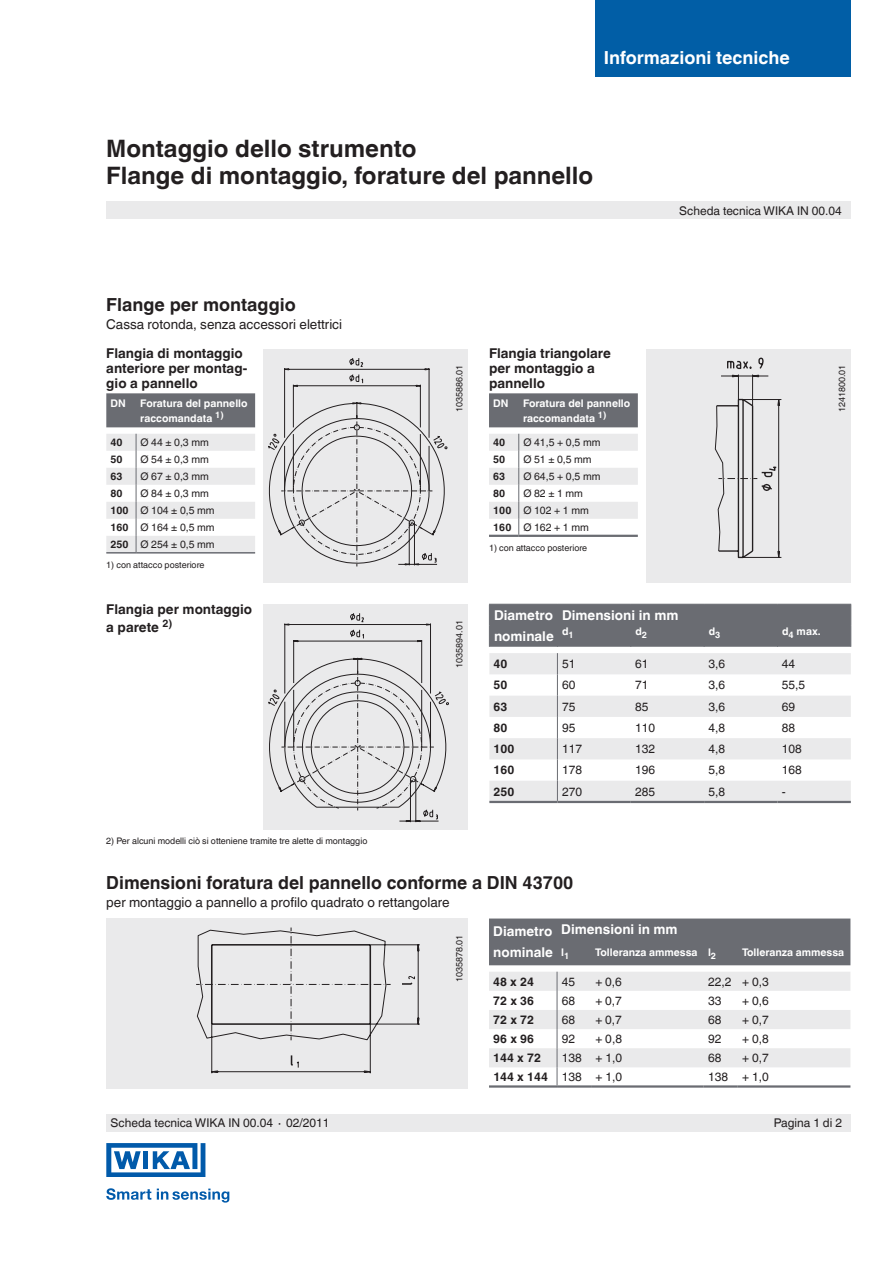
<style>
.page{position:relative;width:893px;height:1263px;background:#fff}
.page>*{position:absolute;margin:0;border:0;box-sizing:border-box;transform-origin:0 0}
.t1{font:700 24px/27px "Helvetica World";color:#231f20}
.t2{font:700 18px "Helvetica World";color:#231f20}
.t3{font:700 18px "Helvetica World";color:#fff}
.t4{font:700 13.5px/15px "Helvetica World";color:#231f20}
.t5{font:13.5px "Helvetica World";color:#231f20}
.t6{font:700 13.5px/21px "Helvetica World";color:#fff}
.t7{font:12px "Helvetica World";color:#231f20}
.t8{font:700 12px "Helvetica World";color:#231f20}
.t9{font:10.5px/17px "Helvetica World";color:#231f20}
.t10{font:700 10.5px/15px "Helvetica World";color:#fff}
.t11{font:700 10.5px "Helvetica World";color:#231f20}
.t12{font:9px "Helvetica World";color:#231f20}
.s1{font-weight:700}
.s2{font-weight:400}
</style>
<div class="page">
<div style="left:106px;top:202px;width:744px;height:17px;background:#eaeaeb"></div>
<div style="left:106px;top:1114px;width:744px;height:17px;background:#eaeaeb"></div>
<div style="left:264px;top:349px;width:204px;height:234px;background:#eaeaeb"></div>
<div style="left:264px;top:604px;width:204px;height:225px;background:#eaeaeb"></div>
<div style="left:106px;top:918px;width:362px;height:171px;background:#eaeaeb"></div>
<div style="left:646px;top:349px;width:204px;height:234px;background:#eaeaeb"></div>
<svg style="left:268px;top:358px;width:180px;height:209px"></svg>
<svg style="left:715px;top:357px;width:67px;height:202px"></svg>
<svg style="left:268px;top:613px;width:181px;height:209px"></svg>
<svg style="left:196px;top:927px;width:224px;height:147px"></svg>
<svg style="left:106px;top:1188px;width:45px;height:12px"></svg>
<svg style="left:157px;top:1188px;width:72px;height:14px"></svg>
<svg style="left:106px;top:1143px;width:99px;height:34px"></svg>
<div style="left:595px;top:0;width:255px;height:77px;background:#015ea6"></div>
<div style="left:106px;top:393px;width:149px;height:34px;background:#6a6c72"></div>
<hr style="left:106px;top:552px;width:30px;height:2px;background:#6a6c72">
<hr style="left:136px;top:552px;width:119px;height:2px;background:#6a6c72">
<svg style="left:106px;top:434px;width:149px;height:119px"></svg>
<div style="left:489px;top:393px;width:149px;height:34px;background:#6a6c72"></div>
<hr style="left:489px;top:535px;width:30px;height:2px;background:#6a6c72">
<hr style="left:519px;top:535px;width:119px;height:2px;background:#6a6c72">
<svg style="left:489px;top:434px;width:149px;height:101px"></svg>
<svg style="left:489px;top:653px;width:362px;height:148px;fill:#eaeaeb"></svg>
<svg style="left:557px;top:653px;width:1px;height:148px"></svg>
<hr style="left:489px;top:801px;width:68px;height:2px;background:#6a6c72">
<hr style="left:557px;top:801px;width:74px;height:2px;background:#6a6c72">
<hr style="left:631px;top:801px;width:73px;height:2px;background:#6a6c72">
<hr style="left:704px;top:801px;width:73px;height:2px;background:#6a6c72">
<hr style="left:777px;top:801px;width:74px;height:2px;background:#6a6c72">
<div style="left:489px;top:604px;width:362px;height:43px;background:#6a6c72"></div>
<div style="left:489px;top:918px;width:361px;height:47px;background:#6a6c72"></div>
<svg style="left:489px;top:972px;width:361px;height:113px"></svg>
<hr style="left:489px;top:1085px;width:68px;height:3px;background:#6a6c72">
<hr style="left:557px;top:1085px;width:34px;height:3px;background:#6a6c72">
<hr style="left:591px;top:1085px;width:113px;height:3px;background:#6a6c72">
<hr style="left:704px;top:1085px;width:34px;height:3px;background:#6a6c72">
<hr style="left:738px;top:1085px;width:112px;height:3px;background:#6a6c72">
<h2 class="t3" style="left:604px;top:47px;width:188px">Informazioni tecniche</h2>
<h1 class="t1" style="left:106px;top:135px;width:489px">Montaggio dello strumento<br>Flange di montaggio, forature del pannello</h1>
<p class="t7" style="left:679px;top:204px;width:164px">Scheda tecnica WIKA IN 00.04</p>
<h2 class="t2" style="left:106px;top:294px;width:191px">Flange per montaggio</h2>
<p class="t5" style="left:106px;top:316px;width:237px">Cassa rotonda, senza accessori elettrici</p>
<p class="t4" style="left:106px;top:346px;width:142px">Flangia di montaggio anteriore per montag&shy;gio a pannello</p>
<p class="t4" style="left:489px;top:346px;width:123px">Flangia triangolare per montaggio a pannello</p>
<p class="t12" style="left:454px;top:412px;width:49px;rotate:-90deg">1035886.01</p>
<p class="t12" style="left:837px;top:412px;width:49px;rotate:-90deg">1241800.01</p>
<p class="t10" style="left:111px;top:396px;width:17px">DN</p>
<p class="t10" style="left:140px;top:396px;width:109px">Foratura del pannello raccomandata <sup>1)</sup></p>
<p class="t11" style="left:111px;top:436px;width:14px">40</p>
<p class="t9" style="left:141px;top:434px;width:70px">Ø 44 ± 0,3 mm</p>
<p class="t11" style="left:111px;top:453px;width:14px">50</p>
<p class="t9" style="left:141px;top:451px;width:70px">Ø 54 ± 0,3 mm</p>
<p class="t11" style="left:111px;top:470px;width:14px">63</p>
<p class="t9" style="left:141px;top:468px;width:70px">Ø 67 ± 0,3 mm</p>
<p class="t11" style="left:111px;top:487px;width:14px">80</p>
<p class="t10" style="left:493px;top:396px;width:17px">DN</p>
<p class="t10" style="left:523px;top:396px;width:109px">Foratura del pannello raccomandata <sup>1)</sup></p>
<p class="t11" style="left:493px;top:436px;width:14px">40</p>
<p class="t9" style="left:523px;top:434px;width:79px">Ø 41,5 + 0,5 mm</p>
<p class="t11" style="left:493px;top:453px;width:14px">50</p>
<p class="t9" style="left:523px;top:451px;width:70px">Ø 51 ± 0,5 mm</p>
<p class="t11" style="left:493px;top:470px;width:14px">63</p>
<p class="t9" style="left:523px;top:468px;width:79px">Ø 64,5 + 0,5 mm</p>
<p class="t11" style="left:493px;top:487px;width:14px">80</p>
<p class="t9" style="left:111px;top:485px;width:106px;text-indent:30px">Ø 84 ± 0,3 mm<br><span class="s1">100</span> Ø 104 ± 0,5 mm<br><span class="s1">160</span> Ø 164 ± 0,5 mm<br><span class="s1">250</span> Ø 254 ± 0,5 mm</p>
<p class="t12" style="left:106px;top:559px;width:100px">1) con attacco posteriore</p>
<p class="t9" style="left:493px;top:485px;width:97px;text-indent:30px">Ø 82 ± 1 mm<br><span class="s1">100</span> Ø 102 + 1 mm<br><span class="s1">160</span> Ø 162 + 1 mm</p>
<p class="t12" style="left:489px;top:542px;width:100px">1) con attacco posteriore</p>
<p class="t4" style="left:106px;top:600px;width:147px;line-height:18px">Flangia per montaggio a parete <sup>2)</sup></p>
<p class="t12" style="left:454px;top:668px;width:49px;rotate:-90deg">1035894.01</p>
<p class="t6" style="left:494px;top:605px;width:61px">Diametro nominale</p>
<p class="t6" style="left:562px;top:604px;width:118px">Dimensioni in mm</p>
<p class="t10" style="left:562px;top:624px;width:13px">d<sub>1</sub></p>
<p class="t10" style="left:635px;top:624px;width:13px">d<sub>2</sub></p>
<p class="t10" style="left:709px;top:624px;width:13px">d<sub>3</sub></p>
<p class="t10" style="left:782px;top:624px;width:40px">d<sub>4</sub> max.</p>
<p class="t8" style="left:494px;top:657px;width:15px">40</p>
<p class="t7" style="left:562px;top:657px;width:15px">51</p>
<p class="t7" style="left:635px;top:657px;width:15px">61</p>
<p class="t7" style="left:708px;top:657px;width:18px">3,6</p>
<p class="t7" style="left:782px;top:657px;width:15px">44</p>
<p class="t8" style="left:494px;top:678px;width:15px">50</p>
<p class="t7" style="left:562px;top:678px;width:15px">60</p>
<p class="t7" style="left:635px;top:678px;width:15px">71</p>
<p class="t7" style="left:708px;top:678px;width:18px">3,6</p>
<p class="t7" style="left:782px;top:678px;width:25px">55,5</p>
<p class="t8" style="left:494px;top:699px;width:15px">63</p>
<p class="t7" style="left:562px;top:699px;width:15px">75</p>
<p class="t7" style="left:635px;top:699px;width:15px">85</p>
<p class="t7" style="left:708px;top:699px;width:18px">3,6</p>
<p class="t7" style="left:782px;top:699px;width:15px">69</p>
<p class="t8" style="left:494px;top:721px;width:15px">80</p>
<p class="t7" style="left:562px;top:721px;width:15px">95</p>
<p class="t7" style="left:635px;top:721px;width:22px">110</p>
<p class="t7" style="left:708px;top:721px;width:18px">4,8</p>
<p class="t7" style="left:782px;top:721px;width:15px">88</p>
<p class="t8" style="left:494px;top:742px;width:22px">100</p>
<p class="t7" style="left:562px;top:742px;width:22px">117</p>
<p class="t7" style="left:635px;top:742px;width:22px">132</p>
<p class="t7" style="left:708px;top:742px;width:18px">4,8</p>
<p class="t7" style="left:782px;top:742px;width:22px">108</p>
<p class="t8" style="left:494px;top:763px;width:22px">160</p>
<p class="t7" style="left:562px;top:763px;width:22px">178</p>
<p class="t7" style="left:635px;top:763px;width:22px">196</p>
<p class="t7" style="left:708px;top:763px;width:18px">5,8</p>
<p class="t7" style="left:782px;top:763px;width:22px">168</p>
<p class="t8" style="left:494px;top:784px;width:22px">250</p>
<p class="t7" style="left:562px;top:784px;width:22px">270</p>
<p class="t7" style="left:635px;top:784px;width:22px">285</p>
<p class="t7" style="left:708px;top:784px;width:18px">5,8</p>
<p class="t7" style="left:782px;top:784px;width:5px">-</p>
<p class="t12" style="left:106px;top:836px;width:263px">2) Per alcuni modelli ciò si otteniene tramite tre alette di montaggio</p>
<h2 class="t2" style="left:106px;top:872px;width:468px">Dimensioni foratura del pannello conforme a DIN 43700</h2>
<p class="t5" style="left:106px;top:894px;width:345px">per montaggio a pannello a profilo quadrato o rettangolare</p>
<p class="t12" style="left:454px;top:982px;width:49px;rotate:-90deg">1035878.01</p>
<p class="t6" style="left:493px;top:921px;width:61px">Diametro nominale</p>
<p class="t6" style="left:561px;top:919px;width:118px">Dimensioni in mm</p>
<p class="t10" style="left:561px;top:945px;width:10px">l<sub>1</sub></p>
<p class="t10" style="left:595px;top:945px;width:122px">Tolleranza ammessa l<sub>2</sub></p>
<p class="t10" style="left:742px;top:945px;width:104px">Tolleranza ammessa</p>
<p class="t8" style="left:493px;top:974px;width:42px">48 x 24</p>
<p class="t7" style="left:562px;top:974px;width:15px">45</p>
<p class="t7" style="left:595px;top:974px;width:28px">+ 0,6</p>
<p class="t7" style="left:708px;top:974px;width:62px">22,2 + 0,3</p>
<p class="t8" style="left:493px;top:993px;width:42px">72 x 36</p>
<p class="t7" style="left:562px;top:993px;width:15px">68</p>
<p class="t7" style="left:595px;top:993px;width:28px">+ 0,7</p>
<p class="t7" style="left:708px;top:993px;width:15px">33</p>
<p class="t7" style="left:742px;top:993px;width:28px">+ 0,6</p>
<p class="t8" style="left:493px;top:1013px;width:42px">72 x 72</p>
<p class="t7" style="left:562px;top:1013px;width:15px">68</p>
<p class="t7" style="left:595px;top:1013px;width:28px">+ 0,7</p>
<p class="t7" style="left:708px;top:1013px;width:15px">68</p>
<p class="t7" style="left:742px;top:1013px;width:28px">+ 0,7</p>
<p class="t8" style="left:493px;top:1032px;width:42px">96 x 96</p>
<p class="t7" style="left:562px;top:1032px;width:15px">92</p>
<p class="t7" style="left:595px;top:1032px;width:28px">+ 0,8</p>
<p class="t7" style="left:708px;top:1032px;width:15px">92</p>
<p class="t7" style="left:742px;top:1032px;width:28px">+ 0,8</p>
<p class="t8" style="left:493px;top:1051px;width:49px">144 x 72</p>
<p class="t7" style="left:562px;top:1051px;width:62px">138 + 1,0</p>
<p class="t7" style="left:708px;top:1051px;width:15px">68</p>
<p class="t7" style="left:742px;top:1051px;width:28px">+ 0,7</p>
<p class="t8" style="left:493px;top:1070px;width:130px">144 x 144 <span class="s2">138 + 1,0</span></p>
<p class="t7" style="left:708px;top:1070px;width:62px">138 + 1,0</p>
<p class="t7" style="left:111px;top:1116px;width:220px">Scheda tecnica WIKA IN 00.04 ∙ 02/2011</p>
<p class="t7" style="left:774px;top:1116px;width:70px">Pagina 1 di 2</p>
</div>
